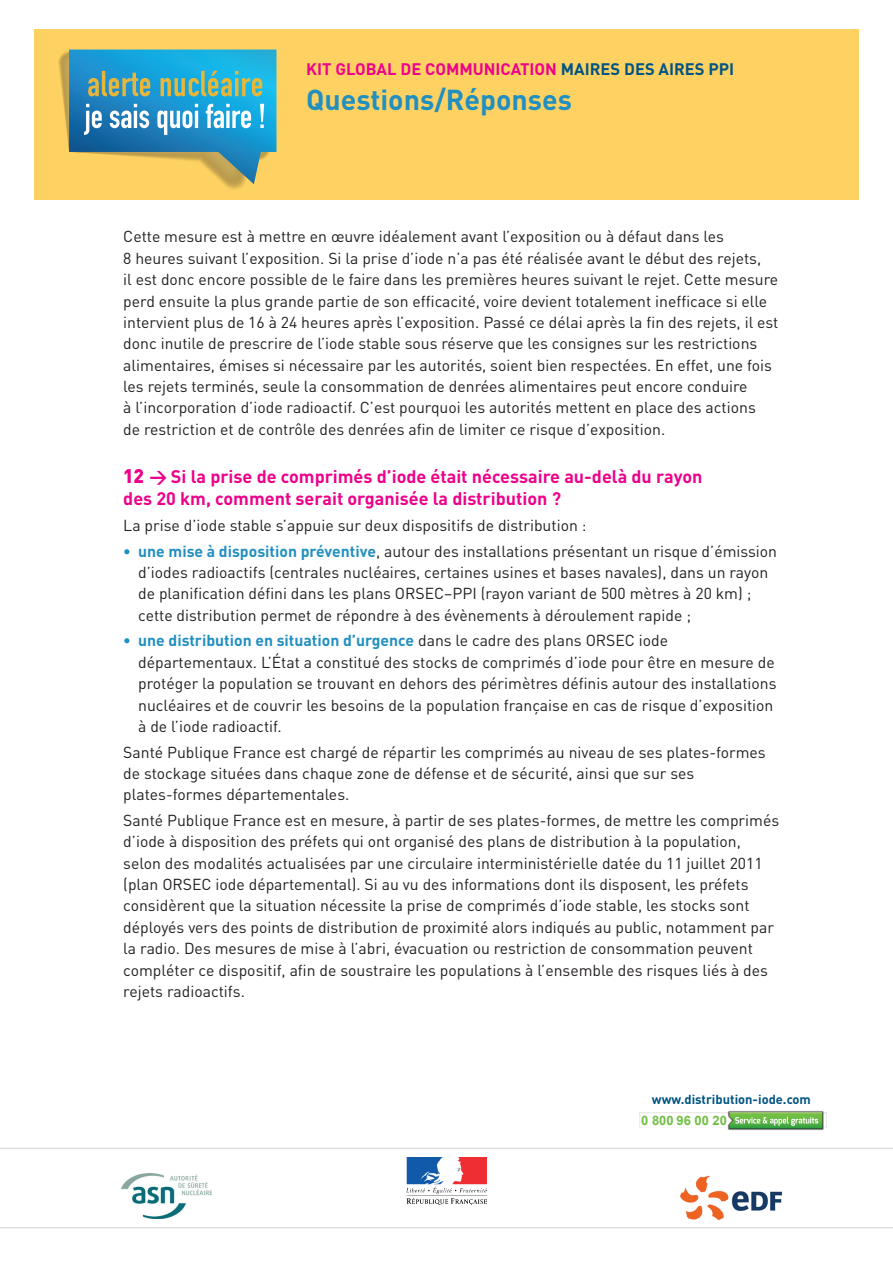
<style>
.page{position:relative;width:893px;height:1263px;background:#fff}
.page>*{position:absolute;margin:0;border:0;box-sizing:border-box;transform-origin:0 0}
.t1{font:700 28.5px "DIN";color:#218fc0}
.t2{font:700 18px/22.5px "DIN";color:#ed028c}
.t3{font:700 16.5px "DIN";color:#ed028c}
.t4{font:15.75px/21.3px "DIN";color:#231f20}
.t5{font:700 12.9px "DIN";color:#015483}
.t6{font:700 12.9px "Arial";color:#71bf44}
.s1{color:#015483}
.s2{font-weight:900;font-size:19.5px}
.s3{font-weight:700;color:#218fc0}
</style>
<div class="page">
<div style="left:34px;top:30px;width:825px;height:170px;background:#fed262"></div>
<svg style="left:58px;top:50px;width:218px;height:139px"></svg>
<img style="left:728px;top:1111px;width:96px;height:19px">
<svg style="left:729px;top:1112px;width:93px;height:16px"></svg>
<svg style="left:0;top:1148px;width:893px;height:80px"></svg>
<img style="left:114px;top:1173px;width:98px;height:45px">
<img style="left:406px;top:1157px;width:81px;height:47px">
<img style="left:678px;top:1174px;width:104px;height:47px">
<p class="t3" style="left:306px;top:59px;width:430px">KIT GLOBAL DE COMMUNICATION <span class="s1">MAIRES DES AIRES PPI</span></p>
<h1 class="t1" style="left:306px;top:81px;width:267px">Questions/Réponses</h1>
<p class="t4" style="left:123px;top:226px;width:657px">Cette mesure est à mettre en œuvre idéalement avant l’exposition ou à défaut dans les<br>8 heures suivant l’exposition. Si la prise d’iode n’a pas été réalisée avant le début des rejets,<br>il est donc encore possible de le faire dans les premières heures suivant le rejet. Cette mesure perd ensuite la plus grande partie de son efficacité, voire devient totalement inefficace si elle intervient plus de 16 à 24 heures après l’exposition. Passé ce délai après la fin des rejets, il est donc inutile de prescrire de l’iode stable sous réserve que les consignes sur les restrictions alimentaires, émises si nécessaire par les autorités, soient bien respectées. En effet, une fois les rejets terminés, seule la consommation de denrées alimentaires peut encore conduire<br>à l’incorporation d’iode radioactif. C’est pourquoi les autorités mettent en place des actions<br>de restriction et de contrôle des denrées afin de limiter ce risque d’exposition.</p>
<p class="t2" style="left:123px;top:464px;width:581px"><span class="s2">12</span> &gt; Si la prise de comprimés d’iode était nécessaire au-delà du rayon des 20 km, comment serait organisée la distribution ?</p>
<p class="t4" style="left:123px;top:514px;width:465px">La prise d’iode stable s’appuie sur deux dispositifs de distribution :</p>
<p class="t4" style="left:138px;top:540px;width:640px;text-indent:-15px"><span class="s3">• une mise à disposition préventive</span>, autour des installations présentant un risque d’émission d’iodes radioactifs (centrales nucléaires, certaines usines et bases navales), dans un rayon de planification défini dans les plans ORSEC–PPI (rayon variant de 500 mètres à 20 km) ; cette distribution permet de répondre à des évènements à déroulement rapide ;</p>
<p class="t4" style="left:138px;top:630px;width:640px;text-indent:-15px"><span class="s3">• une distribution en situation d’urgence</span> dans le cadre des plans ORSEC iode départementaux. L’État a constitué des stocks de comprimés d’iode pour être en mesure de protéger la population se trouvant en dehors des périmètres définis autour des installations nucléaires et de couvrir les besoins de la population française en cas de risque d’exposition à de l’iode radioactif.</p>
<p class="t4" style="left:123px;top:741px;width:644px">Santé Publique France est chargé de répartir les comprimés au niveau de ses plates-formes de stockage situées dans chaque zone de défense et de sécurité, ainsi que sur ses plates-formes départementales.</p>
<p class="t4" style="left:123px;top:809px;width:657px">Santé Publique France est en mesure, à partir de ses plates-formes, de mettre les comprimés d’iode à disposition des préfets qui ont organisé des plans de distribution à la population, selon des modalités actualisées par une circulaire interministérielle datée du 11 juillet 2011 (plan ORSEC iode départemental). Si au vu des informations dont ils disposent, les préfets considèrent que la situation nécessite la prise de comprimés d’iode stable, les stocks sont déployés vers des points de distribution de proximité alors indiqués au public, notamment par la radio. Des mesures de mise à l’abri, évacuation ou restriction de consommation peuvent compléter ce dispositif, afin de soustraire les populations à l’ensemble des risques liés à des rejets radioactifs.</p>
<p class="t5" style="left:652px;top:1090px;width:161px">www.distribution-iode.com</p>
<p class="t6" style="left:641px;top:1112px;width:87px">0 800 96 00 20</p>
</div>
